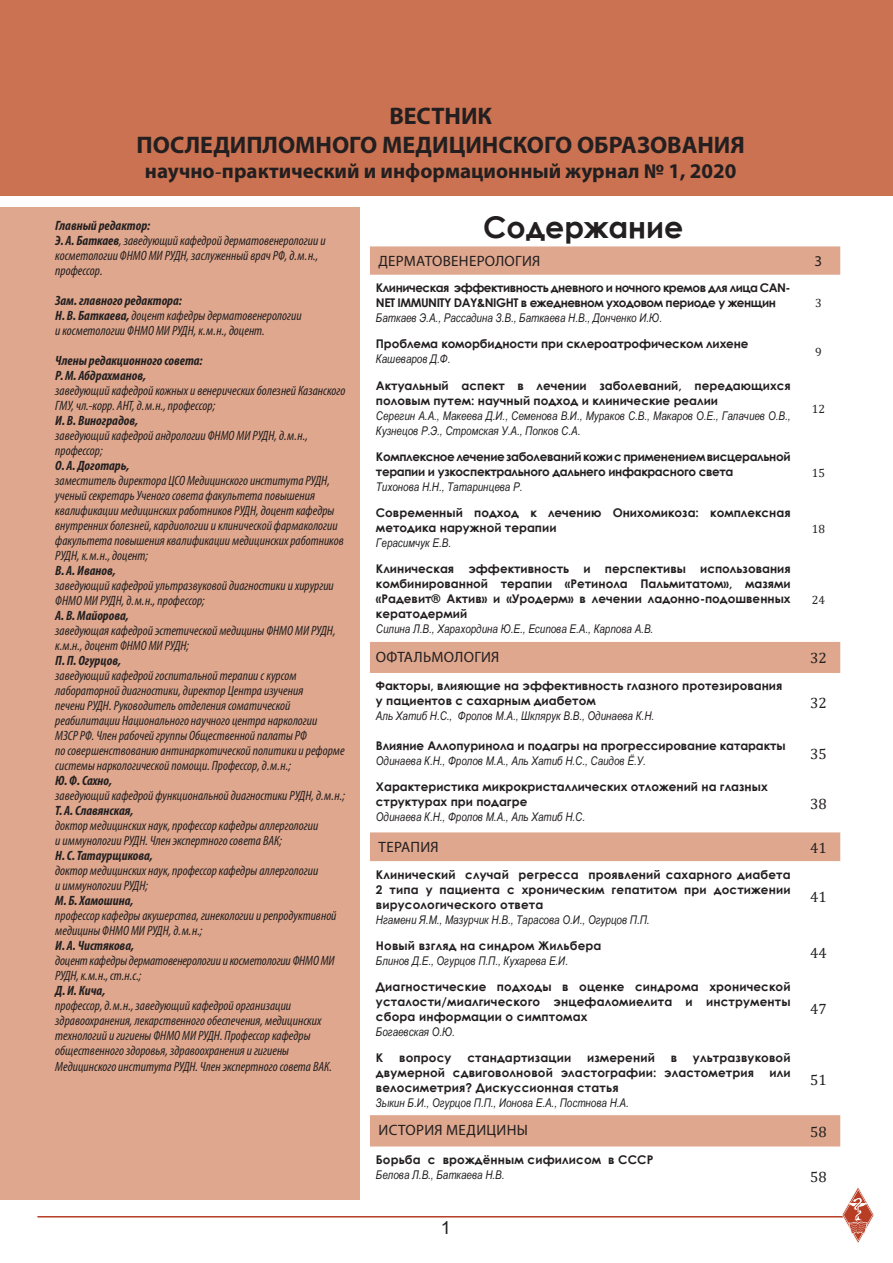
<style>
.page{position:relative;width:893px;height:1263px;background:#fff}
.page>*{position:absolute;margin:0;border:0;box-sizing:border-box;transform-origin:0 0}
.t1{font:700 30px "Century Gothic";color:#231f20}
.t2{font:700 24px/28.8px "Myriad Pro";color:#231f20;text-align:center}
.t3{font:700 21px "Myriad Pro";color:#231f20}
.t4{font:18px "Arial";color:#231f20}
.t5{font:15px "Myriad Pro";letter-spacing:.02em;color:#231f20}
.t6{font:15px "Cambria";color:#231f20}
.t7{font:italic condensed 13.5px/15px "Myriad Pro";color:#231f20}
.t8{font:italic 700 condensed 13.5px/15px "Myriad Pro";color:#231f20}
.t9{font:700 12px/15px "Century Gothic";color:#231f20}
.t10{font:italic 12px/15px "Arial Narrow";color:#231f20}
.t11{font:700 12px/15px "Century Gothic";letter-spacing:-.04em;color:#231f20}
.t12{font:700 12px/15px "Century Gothic";letter-spacing:-.03em;color:#231f20}
.t13{font:12px "Cambria";color:#231f20}
.s1{font-family:"Minion Pro"}
.s2{font-weight:700}
</style>
<div class="page">
<hr style="left:37px;top:1216px;width:808px;height:1px;background:#b73d25">
<svg style="left:842px;top:1187px;width:32px;height:56px"></svg>
<div style="left:0;top:207px;width:360px;height:992px;background:#dfa78d"></div>
<div style="left:0;top:0;width:893px;height:196px;background:#ca7251"></div>
<svg style="left:370px;top:246px;width:470px;height:900px"></svg>
<h2 class="t2" style="left:137px;top:101px;width:610px">ВЕСТНИК<br>ПОСЛЕДИПЛОМНОГО МЕДИЦИНСКОГО ОБРАЗОВАНИЯ</h2>
<h3 class="t3" style="left:145px;top:158px;width:593px">научно<span class="s1">-</span>практический и информационный журнал № 1, 2020</h3>
<p class="t7" style="left:55px;top:218px;width:272px"><span class="s2">Главный редактор:<br>Э. А. Баткаев</span>, заведующий кафедрой дерматовенерологии и косметологии ФНМО МИ РУДН, заслуженный врач РФ, д.м.н., профессор.</p>
<p class="t7" style="left:55px;top:293px;width:248px"><span class="s2">Зам. главного редактора:<br>Н. В. Баткаева,</span> доцент кафедры дерматовенерологии икосметологии ФНМО МИ РУДН, к.м.н., доцент.</p>
<p class="t8" style="left:55px;top:353px;width:149px">Члены редакционного совета:<br>Р.М. Абдрахманов,</p>
<p class="t7" style="left:55px;top:383px;width:292px">заведующий кафедрой кожных ивенерических болезней Казанского<br>ГМУ, чл.-корр. АНТ, д.м.н., профессор;</p>
<p class="t8" style="left:55px;top:413px;width:84px">И. В. Виноградов,</p>
<p class="t7" style="left:55px;top:428px;width:254px">заведующий кафедрой андрологии ФНМО МИ РУДН, д.м.н., профессор;</p>
<p class="t8" style="left:55px;top:458px;width:76px">О. А. Доготарь,</p>
<p class="t7" style="left:55px;top:473px;width:290px">заместитель директора ЦСО Медицинского института РУДН, ученый секретарь Ученого совета факультета повышения квалификации медицинских работников РУДН, доцент кафедры внутренних болезней, кардиологии иклинической фармакологии факультета повышения квалификации медицинских работников РУДН, к.м.н., доцент;</p>
<p class="t8" style="left:55px;top:563px;width:62px">В. А. Иванов,</p>
<p class="t7" style="left:55px;top:578px;width:280px">заведующий кафедрой ультразвуковой диагностики ихирургии<br>ФНМО МИ РУДН, д.м.н., профессор;</p>
<p class="t8" style="left:55px;top:608px;width:75px">А. В.Майорова,</p>
<p class="t7" style="left:55px;top:623px;width:282px">заведующая кафедрой эстетической медицины ФНМО МИ РУДН, к.м.н., доцент ФНМО МИ РУДН;</p>
<p class="t8" style="left:55px;top:653px;width:67px">П.П. Огурцов,</p>
<p class="t7" style="left:55px;top:668px;width:291px">заведующий кафедрой госпитальной терапии скурсом лабораторной диагностики, директор Центра изучения<br>печени РУДН. Руководитель отделения соматической реабилитации Национального научного центра наркологии<br>МЗСР РФ. Член рабочей группы Общественной палаты РФ посовершенствованию антинаркотической политики и реформе системы наркологической помощи. Профессор, д.м.н.;</p>
<p class="t8" style="left:55px;top:773px;width:58px">Ю.Ф.Сахно,</p>
<p class="t7" style="left:55px;top:788px;width:291px">заведующий кафедрой функциональной диагностики РУДН, д.м.н.;</p>
<p class="t8" style="left:55px;top:803px;width:80px">Т. А.Славянская,</p>
<p class="t7" style="left:55px;top:818px;width:265px">доктор медицинских наук, профессор кафедры аллергологии и иммунологии РУДН. Член экспертного совета ВАК;</p>
<p class="t8" style="left:55px;top:848px;width:99px">Н.С.Татаурщикова,</p>
<p class="t7" style="left:55px;top:863px;width:265px">доктор медицинских наук, профессор кафедры аллергологии и иммунологии РУДН;</p>
<p class="t8" style="left:55px;top:893px;width:80px">М. Б.Хамошина,</p>
<p class="t7" style="left:55px;top:908px;width:283px">профессор кафедры акушерства, гинекологии ирепродуктивной медицины ФНМО МИ РУДН, д.м.н.;</p>
<p class="t8" style="left:55px;top:938px;width:80px">И. А. Чистякова,</p>
<p class="t7" style="left:55px;top:953px;width:281px">доцент кафедры дерматовенерологии икосметологии ФНМО МИ<br>РУДН, к.м.н., ст.н.с.;</p>
<p class="t8" style="left:55px;top:983px;width:52px">Д.И. Кича,</p>
<p class="t7" style="left:55px;top:998px;width:278px">профессор, д.м.н., заведующий кафедрой организации здравоохранения, лекарственного обеспечения, медицинских технологий игигиены ФНМО МИ РУДН. Профессор кафедры общественного здоровья, здравоохранения игигиены Медицинского института РУДН. Член экспертного совета ВАК.</p>
<h1 class="t1" style="left:483px;top:204px;width:202px">Содержание</h1>
<p class="t5" style="left:378px;top:252px;width:163px">ДЕРМАТОВЕНЕРОЛОГИЯ</p>
<p class="t5" style="left:815px;top:252px;width:9px">3</p>
<p class="t11" style="left:376px;top:280px;width:416px">Клиническая эффективность дневного и ночного кремов для лица CAN-<br>NET IMMUNITY DAY&amp;NIGHT в ежедневном уходовом периоде у женщин</p>
<p class="t10" style="left:376px;top:310px;width:288px">Баткаев Э.А., Рассадина З.В., Баткаева Н.В., Донченко И.Ю.</p>
<p class="t13" style="left:815px;top:296px;width:8px">3</p>
<p class="t9" style="left:376px;top:336px;width:374px">Проблема коморбидности при склероатрофическом лихене</p>
<p class="t10" style="left:376px;top:351px;width:76px">Кашеваров Д.Ф.</p>
<p class="t13" style="left:815px;top:345px;width:8px">9</p>
<p class="t9" style="left:376px;top:378px;width:416px">Актуальный аспект в лечении заболеваний, передающихся половым путем: научный подход и клинические реалии</p>
<p class="t10" style="left:376px;top:408px;width:416px">Серегин А.А., Макеева Д.И., Семенова В.И., Мураков С.В., Макаров О.Е., Галачиев О.В.,<br>Кузнецов Р.Э., Стромская У.А., Попков С.А.</p>
<p class="t13" style="left:812px;top:402px;width:15px">12</p>
<p class="t12" style="left:376px;top:449px;width:416px">Комплексное лечение заболеваний кожи с применением висцеральной терапии и узкоспектрального дальнего инфакрасного света</p>
<p class="t10" style="left:376px;top:479px;width:148px">Тихонова Н.Н., Татаринцева Р.</p>
<p class="t13" style="left:812px;top:465px;width:15px">15</p>
<p class="t9" style="left:376px;top:505px;width:416px">Современный подход к лечению Онихомикоза: комплексная методика наружной терапии</p>
<p class="t10" style="left:376px;top:535px;width:77px">Герасимчук Е.В.</p>
<p class="t13" style="left:812px;top:521px;width:15px">18</p>
<p class="t9" style="left:376px;top:561px;width:416px;text-align:justify">Клиническая эффективность и перспективы использования комбинированной терапии «Ретинола Пальмитатом», мазями «Радевит® Актив» и «Уродерм» в лечении ладонно-подошвенных кератодермий</p>
<p class="t10" style="left:376px;top:621px;width:279px">Силина Л.В., Харахордина Ю.Е., Есипова Е.А., Карпова А.В.</p>
<p class="t13" style="left:812px;top:592px;width:15px">24</p>
<p class="t5" style="left:376px;top:647px;width:125px">ОФТАЛЬМОЛОГИЯ</p>
<p class="t6" style="left:810px;top:649px;width:18px">32</p>
<p class="t9" style="left:376px;top:678px;width:408px">Факторы, влияющие на эффективность глазного протезирования у пациентов с сахарным диабетом</p>
<p class="t10" style="left:376px;top:708px;width:280px">Аль Хатиб Н.С., Фролов М.А., Шклярук В.В., Одинаева К.Н.</p>
<p class="t6" style="left:810px;top:694px;width:18px">32</p>
<p class="t9" style="left:376px;top:737px;width:411px">Влияние Аллопуринола и подагры на прогрессирование катаракты</p>
<p class="t10" style="left:376px;top:753px;width:271px">Одинаева К.Н., Фролов М.А., Аль Хатиб Н.С., Саидов Ё.У.</p>
<p class="t6" style="left:810px;top:744px;width:18px">35</p>
<p class="t9" style="left:376px;top:778px;width:393px">Характеристика микрокристаллических отложений на глазных структурах при подагре</p>
<p class="t10" style="left:376px;top:809px;width:211px">Одинаева К.Н., Фролов М.А., Аль Хатиб Н.С.</p>
<p class="t6" style="left:810px;top:795px;width:18px">38</p>
<p class="t5" style="left:379px;top:838px;width:62px">ТЕРАПИЯ</p>
<p class="t6" style="left:810px;top:839px;width:18px">41</p>
<p class="t9" style="left:376px;top:866px;width:416px;text-align:justify">Клинический случай регресса проявлений сахарного диабета 2 типа у пациента с хроническим гепатитом при достижении вирусологического ответа</p>
<p class="t10" style="left:376px;top:912px;width:275px">Нгамени Я.М., Мазурчик Н.В., Тарасова О.И., Огурцов П.П.</p>
<p class="t6" style="left:810px;top:888px;width:18px">41</p>
<p class="t9" style="left:376px;top:937px;width:227px">Новый взгляд на синдром Жильбера</p>
<p class="t10" style="left:376px;top:953px;width:194px">Блинов Д.Е., Огурцов П.П., Кухарева Е.И.</p>
<p class="t6" style="left:810px;top:944px;width:18px">44</p>
<p class="t9" style="left:376px;top:978px;width:416px;text-align:justify">Диагностические подходы в оценке синдрома хронической усталости/миалгического энцефаломиелита и инструменты сбора информации о симптомах</p>
<p class="t10" style="left:376px;top:1024px;width:81px">Богаевская О.Ю.</p>
<p class="t6" style="left:810px;top:1000px;width:18px">47</p>
<p class="t9" style="left:376px;top:1049px;width:416px;text-indent:317px">ультразвуковой двумерной сдвиговолновой эластографии: эластометрия</p>
<p class="t9" style="left:376px;top:1049px;width:9px">К</p>
<p class="t9" style="left:399px;top:1049px;width:54px">вопросу</p>
<p class="t9" style="left:467px;top:1049px;width:105px">стандартизации</p>
<p class="t9" style="left:587px;top:1049px;width:69px">измерений</p>
<p class="t9" style="left:671px;top:1049px;width:8px">в</p>
<p class="t9" style="left:769px;top:1064px;width:23px">или</p>
<p class="t6" style="left:810px;top:1071px;width:18px">51</p>
<p class="t9" style="left:376px;top:1079px;width:244px">велосиметрия? Дискуссионная статья</p>
<p class="t10" style="left:376px;top:1095px;width:254px">Зыкин Б.И., Огурцов П.П., Ионова Е.А., Постнова Н.А.</p>
<p class="t5" style="left:379px;top:1121px;width:151px">ИСТОРИЯ МЕДИЦИНЫ</p>
<p class="t6" style="left:810px;top:1123px;width:18px">58</p>
<p class="t9" style="left:376px;top:1151px;width:279px">Борьба с врождённым сифилисом в СССР</p>
<p class="t10" style="left:376px;top:1167px;width:130px">Белова Л.В., Баткаева Н.В.</p>
<p class="t6" style="left:810px;top:1168px;width:18px">58</p>
<h3 class="t4" style="left:441px;top:1215px;width:12px">1</h3>
</div>
